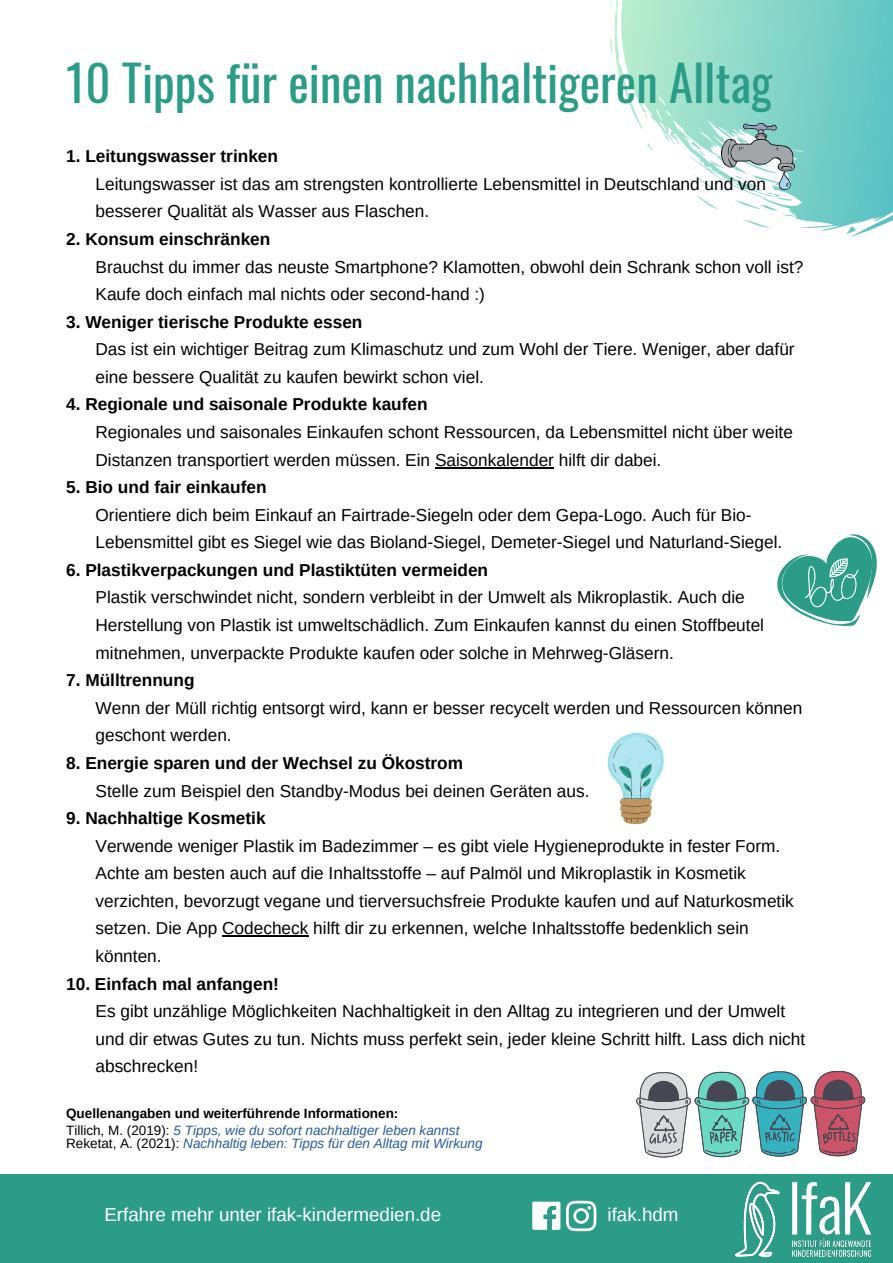
<style>
.page{position:relative;width:893px;height:1263px;background:#fff}
.page>*{position:absolute;margin:0;border:0;box-sizing:border-box;transform-origin:0 0}
.t1{font:48.75px "Oswald";color:#2b9c87}
.t2{font:18.75px "Arimo";color:#fff}
.t3{font:17.25px/27.6px "Arimo";color:#000}
.t4{font:700 17.25px "Arimo";color:#000}
.t5{font:italic 13.5px "Arimo";color:#275b9b}
.t6{font:700 13.5px "Arimo";color:#000}
.s1{font-style:normal;color:#000}
</style>
<div class="page">
<div style="left:0;top:1174px;width:893px;height:89px;background:#2b9c87"></div>
<svg style="left:566px;top:1201px;width:30px;height:30px"></svg>
<svg style="left:532px;top:1202px;width:28px;height:28px"></svg>
<svg style="left:610px;top:0;width:283px;height:237px"></svg>
<hr style="left:435px;top:467px;width:119px;height:1px;background:#000">
<hr style="left:222px;top:935px;width:86px;height:2px;background:#000">
<svg style="left:636px;top:1071px;width:229px;height:86px"></svg>
<img style="left:721px;top:123px;width:73px;height:67px">
<svg style="left:607px;top:733px;width:57px;height:91px"></svg>
<svg style="left:777px;top:534px;width:100px;height:92px"></svg>
<img style="left:734px;top:1181px;width:138px;height:77px">
<p class="t1" style="left:66px;top:45px;width:707px">10 Tipps für einen nachhaltigeren Alltag</p>
<p class="t4" style="left:66px;top:147px;width:213px">1. Leitungswasser trinken</p>
<p class="t3" style="left:95px;top:170px;width:672px">Leitungswasser ist das am strengsten kontrollierte Lebensmittel in Deutschland und von besserer Qualität als Wasser aus Flaschen.</p>
<p class="t4" style="left:66px;top:229px;width:206px">2. Konsum einschränken</p>
<p class="t3" style="left:95px;top:253px;width:709px">Brauchst du immer das neuste Smartphone? Klamotten, obwohl dein Schrank schon voll ist?<br>Kaufe doch einfach mal nichts oder second-hand :)</p>
<p class="t4" style="left:66px;top:312px;width:298px">3. Weniger tierische Produkte essen</p>
<p class="t3" style="left:95px;top:335px;width:700px">Das ist ein wichtiger Beitrag zum Klimaschutz und zum Wohl der Tiere. Weniger, aber dafür eine bessere Qualität zu kaufen bewirkt schon viel.</p>
<p class="t4" style="left:66px;top:395px;width:363px">4. Regionale und saisonale Produkte kaufen</p>
<p class="t3" style="left:95px;top:418px;width:699px">Regionales und saisonales Einkaufen schont Ressourcen, da Lebensmittel nicht über weite<br>Distanzen transportiert werden müssen. Ein Saisonkalender hilft dir dabei.</p>
<p class="t4" style="left:66px;top:477px;width:202px">5. Bio und fair einkaufen</p>
<p class="t3" style="left:95px;top:501px;width:688px">Orientiere dich beim Einkauf an Fairtrade-Siegeln oder dem Gepa-Logo. Auch für Bio-<br>Lebensmittel gibt es Siegel wie das Bioland-Siegel, Demeter-Siegel und Naturland-Siegel.</p>
<p class="t4" style="left:66px;top:560px;width:423px">6. Plastikverpackungen und Plastiktüten vermeiden</p>
<p class="t3" style="left:95px;top:584px;width:670px">Plastik verschwindet nicht, sondern verbleibt in der Umwelt als Mikroplastik. Auch die<br>Herstellung von Plastik ist umweltschädlich. Zum Einkaufen kannst du einen Stoffbeutel mitnehmen, unverpackte Produkte kaufen oder solche in Mehrweg-Gläsern.</p>
<p class="t4" style="left:66px;top:671px;width:130px">7. Mülltrennung</p>
<p class="t3" style="left:95px;top:694px;width:708px">Wenn der Müll richtig entsorgt wird, kann er besser recycelt werden und Ressourcen können geschont werden.</p>
<p class="t4" style="left:66px;top:753px;width:398px">8. Energie sparen und der Wechsel zu Ökostrom</p>
<p class="t3" style="left:95px;top:777px;width:495px">Stelle zum Beispiel den Standby-Modus bei deinen Geräten aus.</p>
<p class="t4" style="left:66px;top:808px;width:201px">9. Nachhaltige Kosmetik</p>
<p class="t3" style="left:95px;top:832px;width:700px">Verwende weniger Plastik im Badezimmer – es gibt viele Hygieneprodukte in fester Form.<br>Achte am besten auch auf die Inhaltsstoffe – auf Palmöl und Mikroplastik in Kosmetik verzichten, bevorzugt vegane und tierversuchsfreie Produkte kaufen und auf Naturkosmetik setzen. Die App Codecheck hilft dir zu erkennen, welche Inhaltsstoffe bedenklich sein könnten.</p>
<p class="t4" style="left:66px;top:974px;width:214px">10. Einfach mal anfangen!</p>
<p class="t3" style="left:95px;top:997px;width:711px">Es gibt unzählige Möglichkeiten Nachhaltigkeit in den Alltag zu integrieren und der Umwelt und dir etwas Gutes zu tun. Nichts muss perfekt sein, jeder kleine Schritt hilft. Lass dich nicht abschrecken!</p>
<p class="t6" style="left:66px;top:1106px;width:334px">Quellenangaben und weiterführende Informationen:</p>
<p class="t5" style="left:66px;top:1122px;width:395px"><span class="s1">Tillich, M. (2019):</span> 5 Tipps, wie du sofort nachhaltiger leben kannst</p>
<p class="t5" style="left:66px;top:1136px;width:418px"><span class="s1">Reketat, A. (2021):</span> Nachhaltig leben: Tipps für den Alltag mit Wirkung</p>
<p class="t2" style="left:104px;top:1204px;width:338px">Erfahre mehr unter ifak-kindermedien.de</p>
<p class="t2" style="left:607px;top:1204px;width:72px">ifak.hdm</p>
</div>
